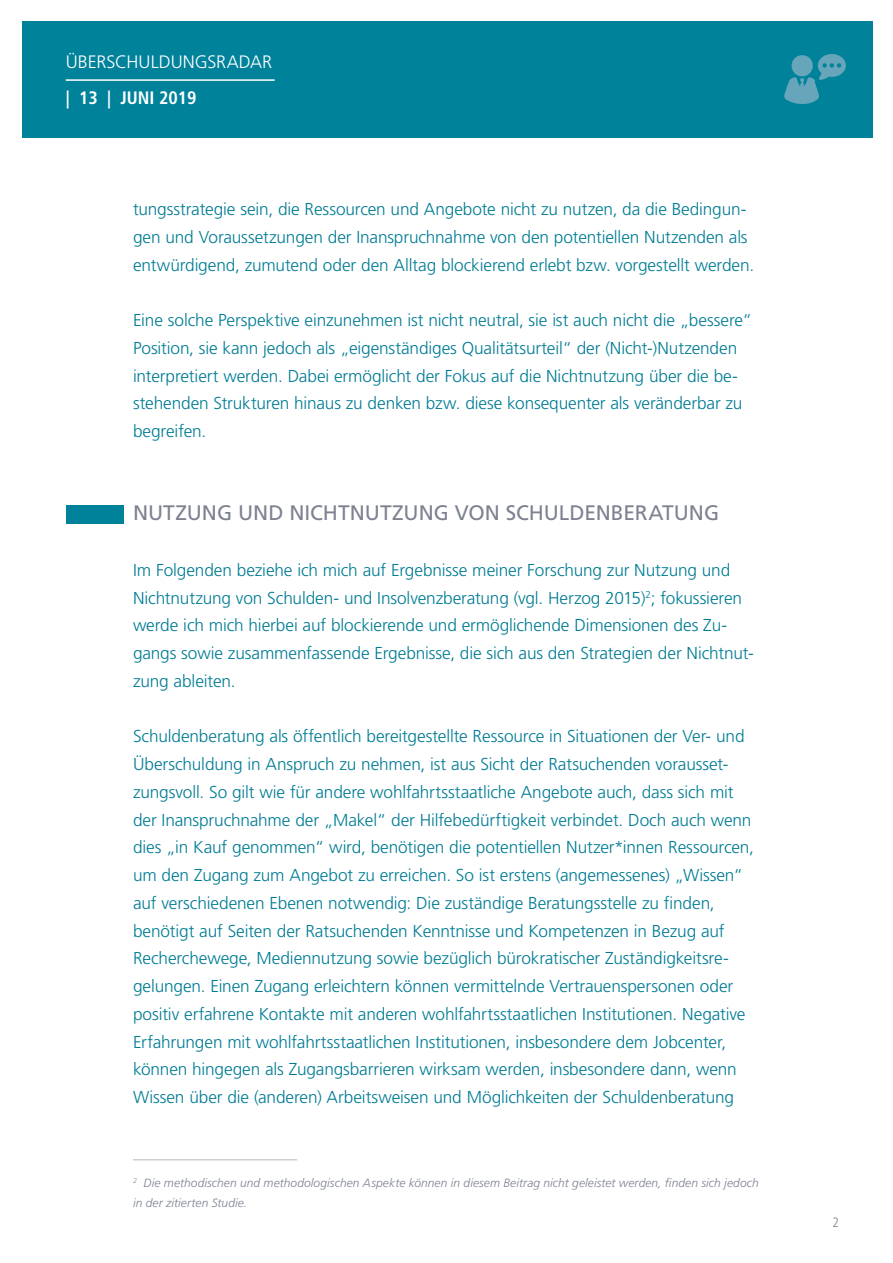
<style>
.page{position:relative;width:893px;height:1263px;background:#fff}
.page>*{position:absolute;margin:0;border:0;box-sizing:border-box;transform-origin:0 0}
.t1{font:21px "Frutiger";letter-spacing:-.005em;color:#7d8291}
.t2{font:300 18px "Frutiger";color:#fff}
.t3{font:700 condensed 18px "Frutiger";color:#fff}
.t4{font:300 17.25px/27.8px "Frutiger";letter-spacing:-.01em;color:#007c94}
.t5{font:300 condensed 13.5px "Frutiger";color:#7d8291}
.t6{font:italic 300 12px/19.5px "Frutiger";letter-spacing:.005em;color:#7d8291}
</style>
<div class="page">
<div style="left:22px;top:21px;width:850px;height:117px;background:#00829b"></div>
<img style="left:784px;top:54px;width:62px;height:50px">
<hr style="left:66px;top:79px;width:209px;height:2px;background:#fff">
<hr style="left:133px;top:1159px;width:164px;height:1px;background:#b5b6bf">
<div style="left:66px;top:505px;width:57px;height:18px;background:#00829b"></div>
<p class="t2" style="left:66px;top:52px;width:208px">ÜBERSCHULDUNGSRADAR</p>
<p class="t3" style="left:66px;top:87px;width:132px">| 13 | JUNI 2019</p>
<p class="t4" style="left:133px;top:195px;width:623px">tungsstrategie sein, die Ressourcen und Angebote nicht zu nutzen, da die Bedingun&shy;gen und Voraussetzungen der Inanspruchnahme von den potentiellen Nutzenden als entwürdigend, zumutend oder den Alltag blockierend erlebt bzw. vorgestellt werden.</p>
<p class="t4" style="left:133px;top:306px;width:620px">Eine solche Perspektive einzunehmen ist nicht neutral, sie ist auch nicht die „bessere“ Position, sie kann jedoch als „eigenständiges Qualitätsurteil“ der (Nicht-)Nutzenden interpretiert werden. Dabei ermöglicht der Fokus auf die Nichtnutzung über die be&shy;stehenden Strukturen hinaus zu denken bzw. diese konsequenter als veränderbar zu begreifen.</p>
<p class="t1" style="left:133px;top:501px;width:588px">NUTZUNG UND NICHTNUTZUNG VON SCHULDENBERATUNG</p>
<p class="t4" style="left:133px;top:556px;width:622px">Im Folgenden beziehe ich mich auf Ergebnisse meiner Forschung zur Nutzung und Nichtnutzung von Schulden- und Insolvenzberatung (vgl. Herzog 2015)<sup>2</sup>; fokussieren werde ich mich hierbei auf blockierende und ermöglichende Dimensionen des Zu&shy;gangs sowie zusammenfassende Ergebnisse, die sich aus den Strategien der Nichtnut&shy;zung ableiten.</p>
<p class="t4" style="left:133px;top:722px;width:622px">Schuldenberatung als öffentlich bereitgestellte Ressource in Situationen der Ver- und Überschuldung in Anspruch zu nehmen, ist aus Sicht der Ratsuchenden vorausset&shy;zungsvoll. So gilt wie für andere wohlfahrtsstaatliche Angebote auch, dass sich mit der Inanspruchnahme der „Makel“ der Hilfebedürftigkeit verbindet. Doch auch wenn dies „in Kauf genommen“ wird, benötigen die potentiellen Nutzer*innen Ressourcen, um den Zugang zum Angebot zu erreichen. So ist erstens (angemessenes) „Wissen“ auf verschiedenen Ebenen notwendig: Die zuständige Beratungsstelle zu finden, benötigt auf Seiten der Ratsuchenden Kenntnisse und Kompetenzen in Bezug auf Recherchewege, Mediennutzung sowie bezüglich bürokratischer Zuständigkeitsre&shy;gelungen. Einen Zugang erleichtern können vermittelnde Vertrauenspersonen oder positiv erfahrene Kontakte mit anderen wohlfahrtsstaatlichen Institutionen. Negative Erfahrungen mit wohlfahrtsstaatlichen Institutionen, insbesondere dem Jobcenter, können hingegen als Zugangsbarrieren wirksam werden, insbesondere dann, wenn Wissen über die (anderen) Arbeitsweisen und Möglichkeiten der Schuldenberatung</p>
<p class="t6" style="left:133px;top:1173px;width:627px"><sup>2</sup> Die methodischen und methodologischen Aspekte können in diesem Beitrag nicht geleistet werden, finden sich jedoch in der zitierten Studie.</p>
<p class="t5" style="left:832px;top:1214px;width:8px">2</p>
</div>
